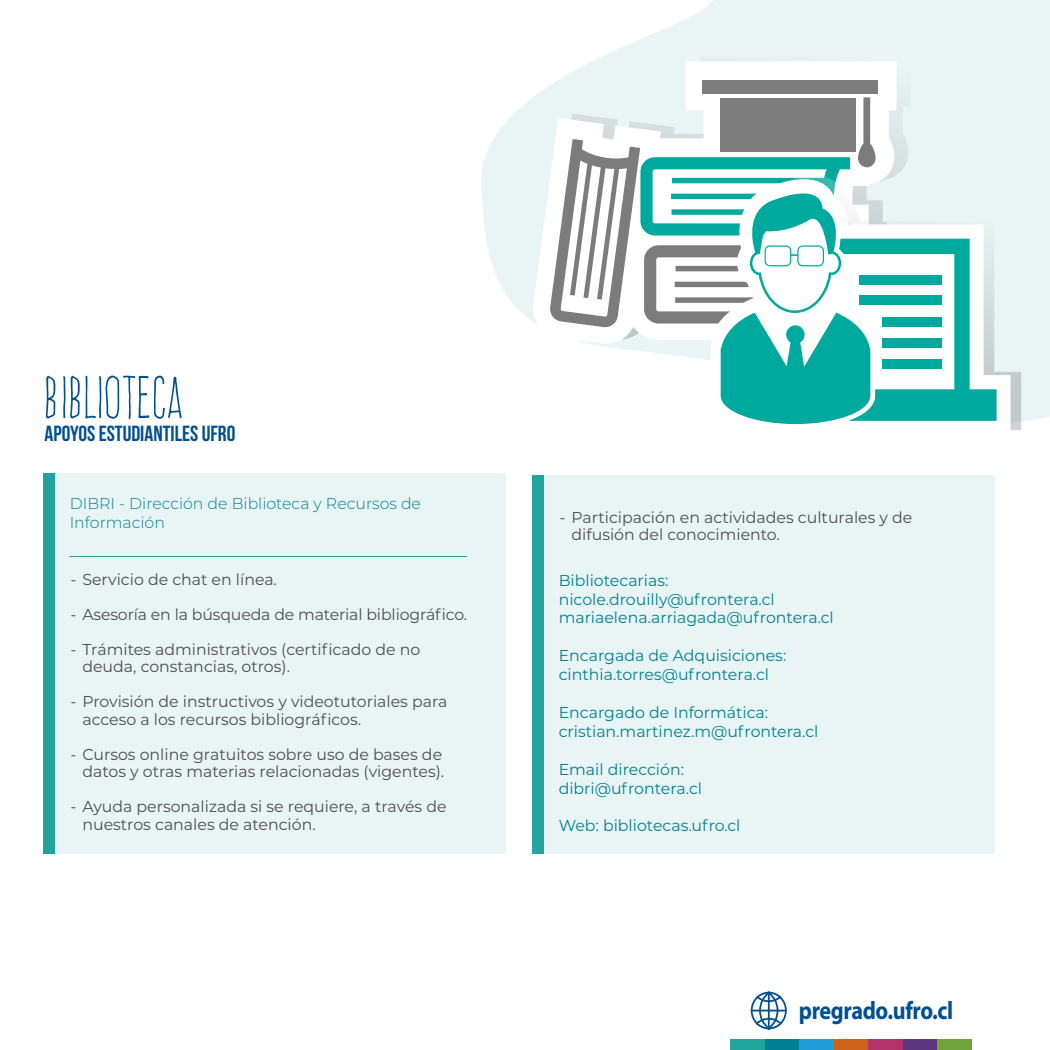
<style>
.page{position:relative;width:1050px;height:1050px;background:#fff}
.page>*{position:absolute;margin:0;border:0;box-sizing:border-box;transform-origin:0 0}
.t1{font:52.5px "Frente H1";color:#005092}
.t2{font:700 25.29px "Myriad Pro";letter-spacing:-.015em;color:#005092;scale:.87 1}
.t3{font:21.88px "Bebas Neue";color:#005092}
.t4{font:15.75px/17.5px "Montserrat";color:#4d4d4d}
.t5{font:15.75px/18.9px "Montserrat";color:#008092}
.t6{font:300 15.75px/18.9px "Montserrat";color:#008092}
.s1{font-family:"Myriad Pro"}
</style>
<div class="page">
<svg style="left:481px;top:0;width:569px;height:422px;fill:#e9f5f5"></svg>
<svg style="left:531px;top:61px;width:366px;height:283px"></svg>
<div style="left:703px;top:80px;width:175px;height:14px;background:#7c7c7d"></div>
<svg style="left:997px;top:176px;width:24px;height:254px;background:#e0ebeb"></svg>
<svg style="left:793px;top:179px;width:218px;height:251px;fill:#e9f5f5"></svg>
<svg style="left:549px;top:97px;width:448px;height:327px"></svg>
<div style="left:859px;top:275px;width:83px;height:10px;background:#00a99d"></div>
<div style="left:859px;top:296px;width:83px;height:9px;background:#00a99d"></div>
<div style="left:882px;top:317px;width:60px;height:10px;background:#00a99d"></div>
<div style="left:882px;top:338px;width:60px;height:9px;background:#00a99d"></div>
<div style="left:882px;top:359px;width:60px;height:10px;background:#00a99d"></div>
<div style="left:43px;top:473px;width:463px;height:381px;background:#e9f5f5"></div>
<div style="left:43px;top:473px;width:11px;height:381px;background:#22a39b"></div>
<hr style="left:69px;top:556px;width:398px;height:1px;background:#22a39b">
<svg style="left:751px;top:992px;width:36px;height:37px"></svg>
<div style="left:937px;top:1040px;width:34px;height:10px;background:#70a43b"></div>
<div style="left:902px;top:1040px;width:35px;height:10px;background:#5d377f"></div>
<div style="left:868px;top:1040px;width:34px;height:10px;background:#b2346a"></div>
<div style="left:833px;top:1040px;width:35px;height:10px;background:#cc6318"></div>
<div style="left:799px;top:1040px;width:34px;height:10px;background:#1e9fda"></div>
<div style="left:764px;top:1040px;width:35px;height:10px;background:#008092"></div>
<div style="left:730px;top:1040px;width:34px;height:10px;background:#22a39b"></div>
<div style="left:532px;top:475px;width:463px;height:379px;background:#e9f5f5"></div>
<div style="left:532px;top:475px;width:11px;height:379px;background:#22a39b"></div>
<h1 class="t1" style="left:44px;top:368px;width:139px">BIBLIOTECA</h1>
<h3 class="t3" style="left:45px;top:422px;width:192px">APOYOS ESTUDIANTILES UFRO</h3>
<p class="t6" style="left:70px;top:493px;width:353px">DIBRI - Dirección de Biblioteca y Recursos de<br>Información</p>
<p class="t4" style="left:71px;top:570px;width:207px"><span class="s1">-</span> Servicio de chat en línea.</p>
<p class="t4" style="left:71px;top:605px;width:398px"><span class="s1">-</span> Asesoría en la búsqueda de material bibliográfico.</p>
<p class="t4" style="left:71px;top:640px;width:351px"><span class="s1">-</span> Trámites administrativos (certificado de no</p>
<p class="t4" style="left:71px;top:692px;width:378px"><span class="s1">-</span> Provisión de instructivos y videotutoriales para</p>
<p class="t4" style="left:71px;top:745px;width:373px"><span class="s1">-</span> Cursos online gratuitos sobre uso de bases de</p>
<p class="t4" style="left:71px;top:797px;width:377px"><span class="s1">-</span> Ayuda personalizada si se requiere, a través de</p>
<p class="t4" style="left:82px;top:657px;width:209px">deuda, constancias, otros).</p>
<p class="t4" style="left:82px;top:710px;width:280px">acceso a los recursos bibliográficos.</p>
<p class="t4" style="left:82px;top:762px;width:363px">datos y otras materias relacionadas (vigentes).</p>
<p class="t4" style="left:82px;top:815px;width:235px">nuestros canales de atención.</p>
<p class="t4" style="left:571px;top:508px;width:343px;text-indent:-11px"><span class="s1">-</span> Participación en actividades culturales y de difusión del conocimiento.</p>
<p class="t5" style="left:559px;top:570px;width:277px">Bibliotecarias: nicole.drouilly@ufrontera.cl mariaelena.arriagada@ufrontera.cl</p>
<p class="t5" style="left:559px;top:646px;width:229px">Encargada de Adquisiciones: cinthia.torres@ufrontera.cl</p>
<p class="t5" style="left:559px;top:702px;width:261px">Encargado de Informática: cristian.martinez.m@ufrontera.cl</p>
<p class="t5" style="left:559px;top:759px;width:145px">Email dirección: dibri@ufrontera.cl</p>
<p class="t5" style="left:559px;top:816px;width:183px">Web: bibliotecas.ufro.cl</p>
<h2 class="t2" style="left:799px;top:994px;width:179px">pregrado.ufro.cl</h2>
</div>
